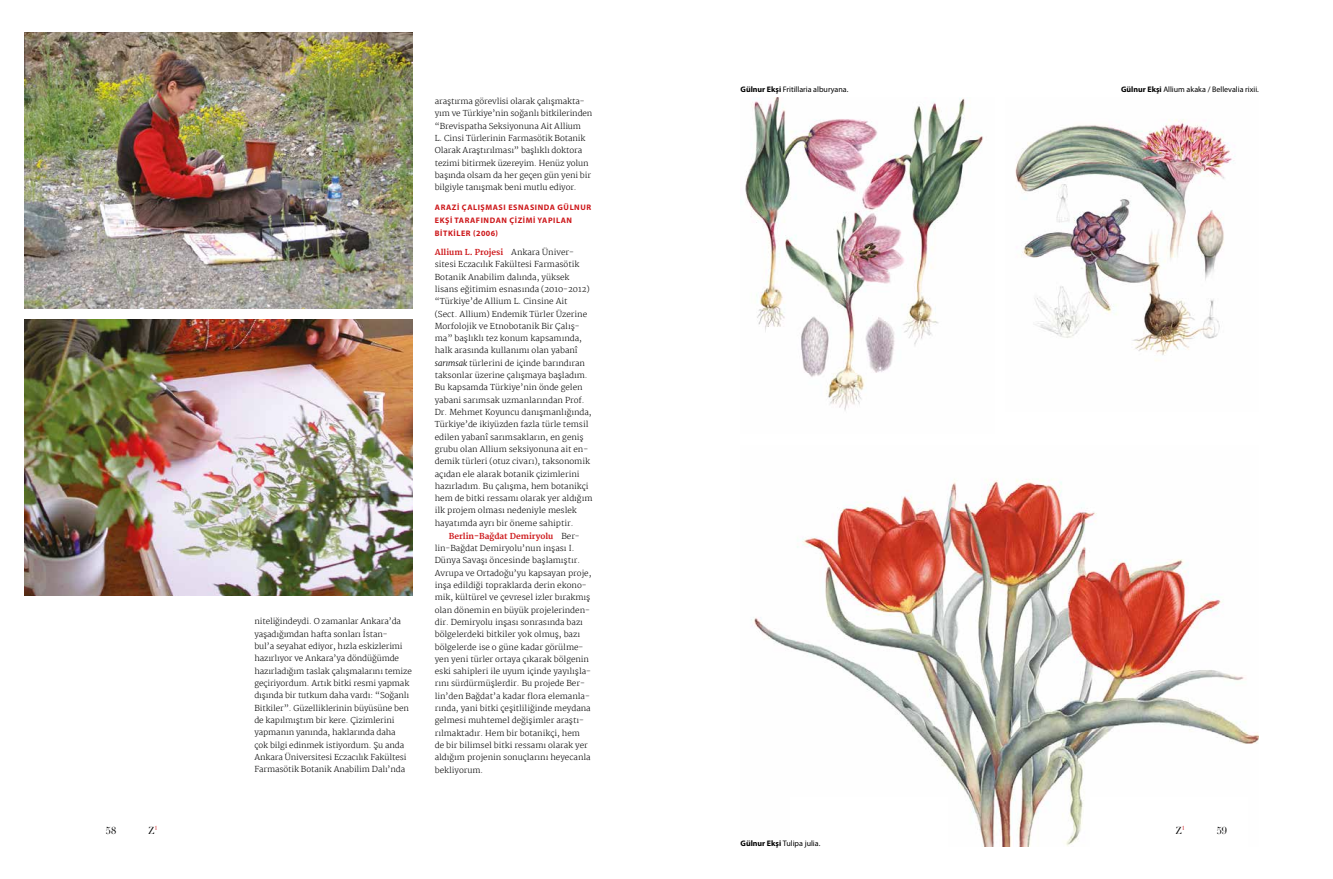
<style>
.page{position:relative;width:1333px;height:879px;background:#fff}
.page>*{position:absolute;margin:0;border:0;box-sizing:border-box;transform-origin:0 0}
.t1{font:10px "Didot LT Roman";color:#000}
.t2{font:300 8px/12.3px "Merriweather";color:#000}
.t3{font:8px "Myriad Pro";color:#000}
.t4{font:700 8px/13px "Myriad Pro";letter-spacing:.07em;color:#cd171a}
.t5{font:700 8px "Merriweather";color:#cd171a}
.t6{font:5.8px "Didot LT Roman";color:#cd171a}
.s1{font-weight:300;color:#000}
.s2{font-style:italic}
.s3{font-weight:700}
</style>
<div class="page">
<img style="left:25px;top:33px;width:387px;height:275px">
<img style="left:25px;top:320px;width:387px;height:275px">
<img style="left:745px;top:98px;width:238px;height:313px">
<img style="left:1015px;top:119px;width:221px;height:242px">
<img style="left:751px;top:479px;width:507px;height:367px">
<div style="left:790px;top:797px;width:157px;height:58px;background:#fff"></div>
<div style="left:1090px;top:797px;width:157px;height:58px;background:#fff"></div>
<p class="t1" style="left:106px;top:824px;width:12px">58</p>
<p class="t1" style="left:148px;top:824px;width:11px">Z<sup>1</sup></p>
<p class="t2" style="left:254px;top:615px;width:159px">niteliğindeydi. O zamanlar Ankara’da yaşadığımdan hafta sonları İstan-<br>bul’a seyahat ediyor, hızla eskizlerimi hazırlıyor ve Ankara’ya döndüğümde hazırladığım taslak çalışmalarını temize geçiriyordum. Artık bitki resmi yapmak dışında bir tutkum daha vardı: “Soğanlı Bitkiler”. Güzelliklerinin büyüsüne ben de kapılmıştım bir kere. Çizimlerini yapmanın yanında, haklarında daha<br>çok bilgi edinmek istiyordum. Şu anda Ankara Üniversitesi Eczacılık Fakültesi Farmasötik Botanik Anabilim Dalı’nda</p>
<p class="t2" style="left:435px;top:95px;width:159px">araştırma görevlisi olarak çalışmakta&shy;yım ve Türkiye’nin soğanlı bitkilerinden “Brevispatha Seksiyonuna Ait Allium<br>L. Cinsi Türlerinin Farmasötik Botanik Olarak Araştırılması” başlıklı doktora tezimi bitirmek üzereyim. Henüz yolun başında olsam da her geçen gün yeni bir bilgiyle tanışmak beni mutlu ediyor.</p>
<p class="t4" style="left:435px;top:201px;width:158px">ARAZI ÇALIŞMASI ESNASINDA GÜLNUR<br>EKŞI TARAFINDAN ÇIZIMI YAPILAN<br>BITKILER (2006)</p>
<p class="t5" style="left:435px;top:247px;width:141px">Allium L. Projesi <span class="s1">Ankara Üniver-</span></p>
<p class="t2" style="left:435px;top:258px;width:146px">sitesi Eczacılık Fakültesi Farmasötik</p>
<p class="t2" style="left:435px;top:270px;width:136px">Botanik Anabilim dalında, yüksek</p>
<p class="t2" style="left:435px;top:283px;width:156px">lisans eğitimim esnasında (2010-2012)</p>
<p class="t2" style="left:435px;top:295px;width:134px">“Türkiye’de Allium L. Cinsine Ait</p>
<p class="t2" style="left:435px;top:307px;width:154px">(Sect. Allium) Endemik Türler Üzerine</p>
<p class="t2" style="left:435px;top:320px;width:146px">Morfolojik ve Etnobotanik Bir Çalış-</p>
<p class="t2" style="left:435px;top:332px;width:149px">ma” başlıklı tez konum kapsamında,</p>
<p class="t2" style="left:435px;top:344px;width:144px">halk arasında kullanımı olan yabanî</p>
<p class="t2" style="left:435px;top:357px;width:152px"><span class="s2">sarımsak</span> türlerini de içinde barındıran</p>
<p class="t2" style="left:435px;top:369px;width:154px">taksonlar üzerine çalışmaya başladım.</p>
<p class="t2" style="left:435px;top:381px;width:149px">Bu kapsamda Türkiye’nin önde gelen</p>
<p class="t2" style="left:435px;top:393px;width:151px">yabani sarımsak uzmanlarından Prof.</p>
<p class="t2" style="left:435px;top:406px;width:158px">Dr. Mehmet Koyuncu danışmanlığında,</p>
<p class="t2" style="left:435px;top:418px;width:155px">Türkiye’de ikiyüzden fazla türle temsil</p>
<p class="t2" style="left:435px;top:430px;width:150px">edilen yabanî sarımsakların, en geniş</p>
<p class="t2" style="left:435px;top:443px;width:155px">grubu olan Allium seksiyonuna ait en-</p>
<p class="t2" style="left:435px;top:455px;width:157px">demik türleri (otuz civarı), taksonomik</p>
<p class="t2" style="left:435px;top:467px;width:146px">açıdan ele alarak botanik çizimlerini</p>
<p class="t2" style="left:435px;top:480px;width:155px">hazırladım. Bu çalışma, hem botanikçi</p>
<p class="t2" style="left:435px;top:492px;width:159px">hem de bitki ressamı olarak yer aldığım</p>
<p class="t2" style="left:435px;top:504px;width:144px">ilk projem olması nedeniyle meslek</p>
<p class="t2" style="left:435px;top:517px;width:140px">hayatımda ayrı bir öneme sahiptir.</p>
<p class="t5" style="left:449px;top:530px;width:132px">Berlin-Bağdat Demiryolu <span class="s1">Ber-</span></p>
<p class="t2" style="left:435px;top:542px;width:141px">lin-Bağdat Demiryolu’nun inşası I.</p>
<p class="t2" style="left:435px;top:554px;width:147px">Dünya Savaşı öncesinde başlamıştır.</p>
<p class="t2" style="left:435px;top:566px;width:158px">Avrupa ve Ortadoğu’yu kapsayan proje,</p>
<p class="t2" style="left:435px;top:579px;width:153px">inşa edildiği topraklarda derin ekono-</p>
<p class="t2" style="left:435px;top:591px;width:157px">mik, kültürel ve çevresel izler bırakmış</p>
<p class="t2" style="left:435px;top:603px;width:157px">olan dönemin en büyük projelerinden-</p>
<p class="t2" style="left:435px;top:616px;width:150px">dir. Demiryolu inşası sonrasında bazı</p>
<p class="t2" style="left:435px;top:628px;width:147px">bölgelerdeki bitkiler yok olmuş, bazı</p>
<p class="t2" style="left:435px;top:640px;width:150px">bölgelerde ise o güne kadar görülme-</p>
<p class="t2" style="left:435px;top:653px;width:156px">yen yeni türler ortaya çıkarak bölgenin</p>
<p class="t2" style="left:435px;top:665px;width:158px">eski sahipleri ile uyum içinde yayılışla-</p>
<p class="t2" style="left:435px;top:677px;width:151px">rını sürdürmüşlerdir. Bu projede Ber-</p>
<p class="t2" style="left:435px;top:689px;width:156px">lin’den Bağdat’a kadar flora elemanla-</p>
<p class="t2" style="left:435px;top:702px;width:157px">rında, yani bitki çeşitliliğinde meydana</p>
<p class="t2" style="left:435px;top:714px;width:151px">gelmesi muhtemel değişimler araştı-</p>
<p class="t2" style="left:435px;top:726px;width:147px">rılmaktadır. Hem bir botanikçi, hem</p>
<p class="t2" style="left:435px;top:739px;width:154px">de bir bilimsel bitki ressamı olarak yer</p>
<p class="t2" style="left:435px;top:751px;width:157px">aldığım projenin sonuçlarını heyecanla</p>
<p class="t2" style="left:435px;top:763px;width:50px">bekliyorum.</p>
<p class="t3" style="left:740px;top:84px;width:109px"><span class="s3">Gülnur Ekşi</span> Fritillaria alburyana.</p>
<p class="t3" style="left:1120px;top:84px;width:139px"><span class="s3">Gülnur Ekşi</span> Allium akaka / Bellevalia rixii.</p>
<p class="t3" style="left:740px;top:839px;width:81px"><span class="s3">Gülnur Ekşi</span> Tulipa julia.</p>
<p class="t6" style="left:1181px;top:825px;width:5px">1</p>
<p class="t1" style="left:1175px;top:824px;width:8px">Z</p>
<p class="t1" style="left:1216px;top:824px;width:12px">59</p>
</div>
